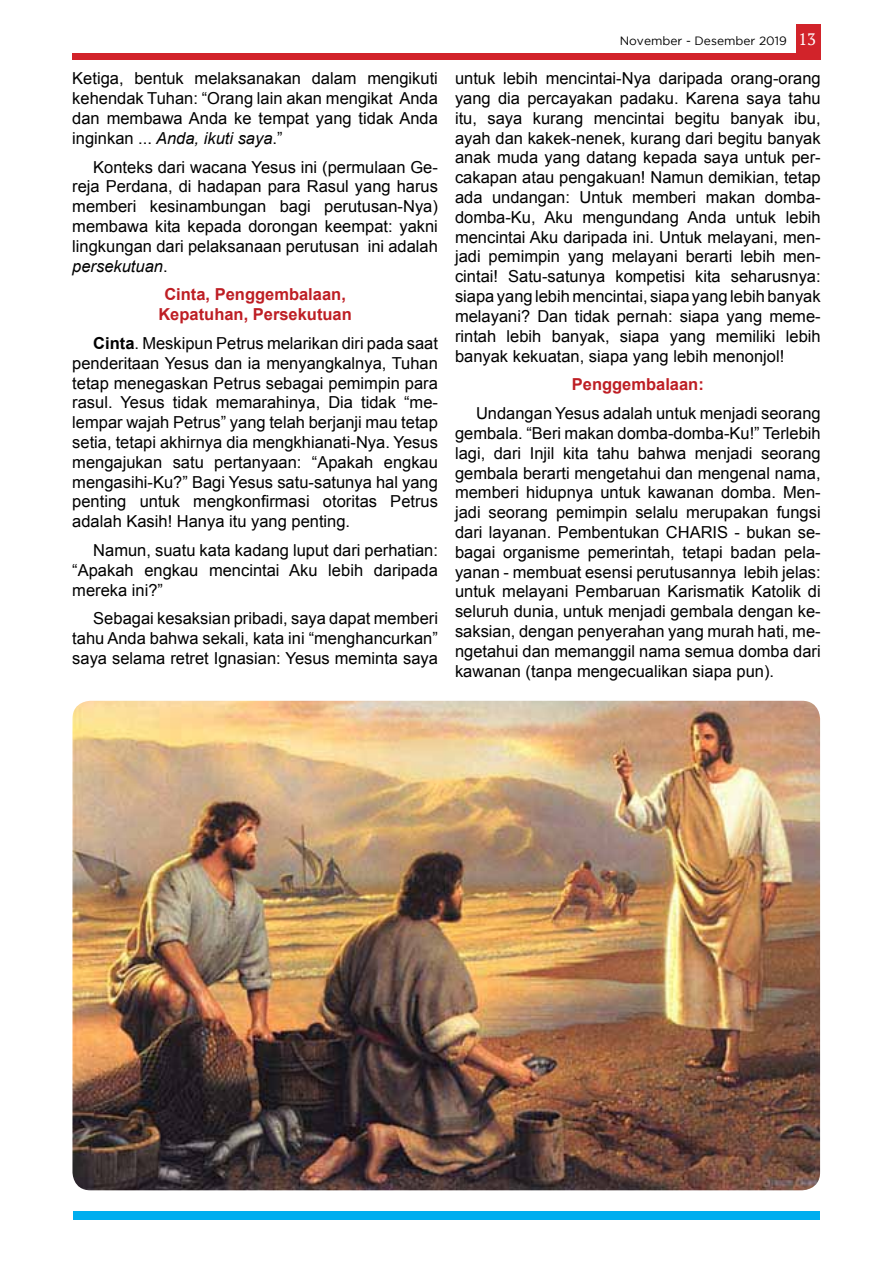
<style>
.page{position:relative;width:893px;height:1263px;background:#fff}
.page>*{position:absolute;margin:0;border:0;box-sizing:border-box;transform-origin:0 0}
.t1{font:16.5px/19.8px "Arial";color:#000;text-align:justify}
.t2{font:700 16.5px/19.8px "Arial";color:#be1e24;text-align:center}
.t3{font:12px "Gotham";color:#000}
.s1{font-style:italic}
.s2{font-weight:700}
.s3{font-family:"PT Serif";font-size:16.5px;color:#fff}
</style>
<div class="page">
<div style="left:73px;top:1212px;width:747px;height:8px;background:#00aeef"></div>
<div style="left:72px;top:53px;width:749px;height:7px;background:#d2232a"></div>
<div style="left:796px;top:24px;width:25px;height:29px;background:#d2232a"></div>
<img style="left:72px;top:701px;width:748px;height:489px">
<p class="t1" style="left:72px;top:69px;width:367px">Ketiga, bentuk melaksanakan dalam mengikuti kehendak Tuhan: “Orang lain akan mengikat Anda dan membawa Anda ke tempat yang tidak Anda inginkan ... <span class="s1">Anda, ikuti saya</span>.”</p>
<p class="t1" style="left:72px;top:157px;width:367px;text-indent:21px">Konteks dari wacana Yesus ini (permulaan Ge&shy;reja Perdana, di hadapan para Rasul yang harus memberi kesinambungan bagi perutusan-Nya) membawa kita kepada dorongan keempat: yakni lingkungan dari pelaksanaan perutusan ini adalah <span class="s1">persekutuan</span>.</p>
<p class="t2" style="left:158px;top:285px;width:195px">Cinta, Penggembalaan,<br>Kepatuhan, Persekutuan</p>
<p class="t1" style="left:72px;top:333px;width:367px;text-indent:21px"><span class="s2">Cinta</span>. Meskipun Petrus melarikan diri pada saat penderitaan Yesus dan ia menyangkalnya, Tuhan tetap menegaskan Petrus sebagai pemimpin para rasul. Yesus tidak memarahinya, Dia tidak “me&shy;lempar wajah Petrus” yang telah berjanji mau tetap setia, tetapi akhirnya dia mengkhianati-Nya. Yesus mengajukan satu pertanyaan: “Apakah engkau mengasihi-Ku?” Bagi Yesus satu-satunya hal yang penting untuk mengkonfirmasi otoritas Petrus adalah Kasih! Hanya itu yang penting.</p>
<p class="t1" style="left:72px;top:540px;width:367px;text-indent:21px">Namun, suatu kata kadang luput dari perhatian: “Apakah engkau mencintai Aku lebih daripada mereka ini?”</p>
<p class="t1" style="left:72px;top:609px;width:367px;text-indent:21px">Sebagai kesaksian pribadi, saya dapat memberi tahu Anda bahwa sekali, kata ini “menghancurkan” saya selama retret Ignasian: Yesus meminta saya</p>
<p class="t3" style="left:620px;top:34px;width:198px">November - Desember 2019 <span class="s3">13</span></p>
<p class="t1" style="left:455px;top:69px;width:367px">untuk lebih mencintai-Nya daripada orang-orang yang dia percayakan padaku. Karena saya tahu itu, saya kurang mencintai begitu banyak ibu, ayah dan kakek-nenek, kurang dari begitu banyak anak muda yang datang kepada saya untuk per&shy;cakapan atau pengakuan! Namun demikian, tetap ada undangan: Untuk memberi makan domba&shy;domba-Ku, Aku mengundang Anda untuk lebih mencintai Aku daripada ini. Untuk melayani, men&shy;jadi pemimpin yang melayani berarti lebih men&shy;cintai! Satu-satunya kompetisi kita seharusnya: siapa yang lebih mencintai, siapa yang lebih banyak melayani? Dan tidak pernah: siapa yang meme&shy;rintah lebih banyak, siapa yang memiliki lebih banyak kekuatan, siapa yang lebih menonjol!</p>
<p class="t2" style="left:572px;top:375px;width:134px">Penggembalaan:</p>
<p class="t1" style="left:455px;top:404px;width:367px;text-indent:21px">Undangan Yesus adalah untuk menjadi seorang gembala. “Beri makan domba-domba-Ku!” Terlebih lagi, dari Injil kita tahu bahwa menjadi seorang gembala berarti mengetahui dan mengenal nama, memberi hidupnya untuk kawanan domba. Men&shy;jadi seorang pemimpin selalu merupakan fungsi dari layanan. Pembentukan CHARIS - bukan se&shy;bagai organisme pemerintah, tetapi badan pela&shy;yanan - membuat esensi perutusannya lebih jelas: untuk melayani Pembaruan Karismatik Katolik di seluruh dunia, untuk menjadi gembala dengan ke&shy;saksian, dengan penyerahan yang murah hati, me&shy;ngetahui dan memanggil nama semua domba dari kawanan (tanpa mengecualikan siapa pun).</p>
</div>
